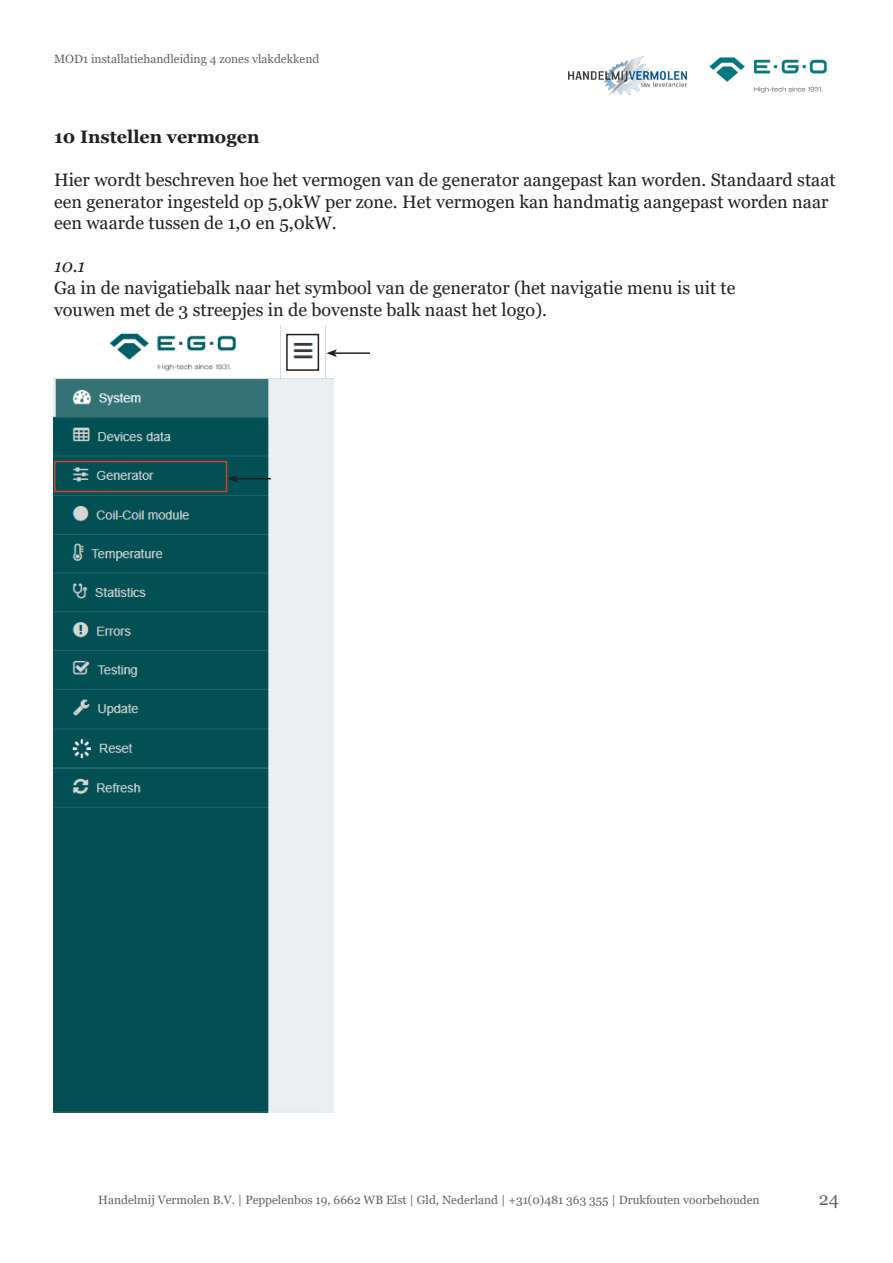
<style>
.page{position:relative;width:893px;height:1263px;background:#fff}
.page>*{position:absolute;margin:0;border:0;box-sizing:border-box;transform-origin:0 0}
.t1{font:18px/21.6px "Georgia";color:#231f20}
.t2{font:700 18px "Georgia";color:#231f20}
.t3{font:italic 18px "Georgia";color:#231f20}
.t4{font:18px "Georgia";color:#636366}
.t5{font:12px "Georgia";color:#636366}
</style>
<div class="page">
<img style="left:53px;top:325px;width:280px;height:788px">
<div style="left:286px;top:334px;width:33px;height:37px;border:2px solid #231f20"></div>
<hr style="left:335px;top:352px;width:35px;height:2px;background:#231f20">
<svg style="left:326px;top:349px;width:11px;height:8px"></svg>
<div style="left:54px;top:461px;width:173px;height:31px;border:2px solid #d0432a"></div>
<hr style="left:235px;top:478px;width:36px;height:1px;background:#231f20">
<svg style="left:227px;top:475px;width:11px;height:7px"></svg>
<img style="left:709px;top:57px;width:118px;height:36px">
<img style="left:569px;top:56px;width:118px;height:40px">
<p class="t5" style="left:54px;top:52px;width:267px">MOD1 installatiehandleiding 4 zones vlakdekkend</p>
<p class="t2" style="left:54px;top:125px;width:207px">10 Instellen vermogen</p>
<p class="t1" style="left:54px;top:169px;width:783px">Hier wordt beschreven hoe het vermogen van de generator aangepast kan worden. Standaard staat een generator ingesteld op 5,0kW per zone. Het vermogen kan handmatig aangepast worden naar een waarde tussen de 1,0 en 5,0kW.</p>
<p class="t3" style="left:54px;top:255px;width:33px">10.1</p>
<p class="t1" style="left:54px;top:277px;width:683px">Ga in de navigatiebalk naar het symbool van de generator (het navigatie menu is uit te</p>
<p class="t1" style="left:54px;top:299px;width:494px">vouwen met de 3 streepjes in de bovenste balk naast het logo).</p>
<p class="t5" style="left:98px;top:1192px;width:663px">Handelmij Vermolen B.V. | Peppelenbos 19, 6662 WB Elst | Gld, Nederland | +31(0)481 363 355 | Drukfouten voorbehouden</p>
<p class="t4" style="left:819px;top:1188px;width:22px">24</p>
</div>
